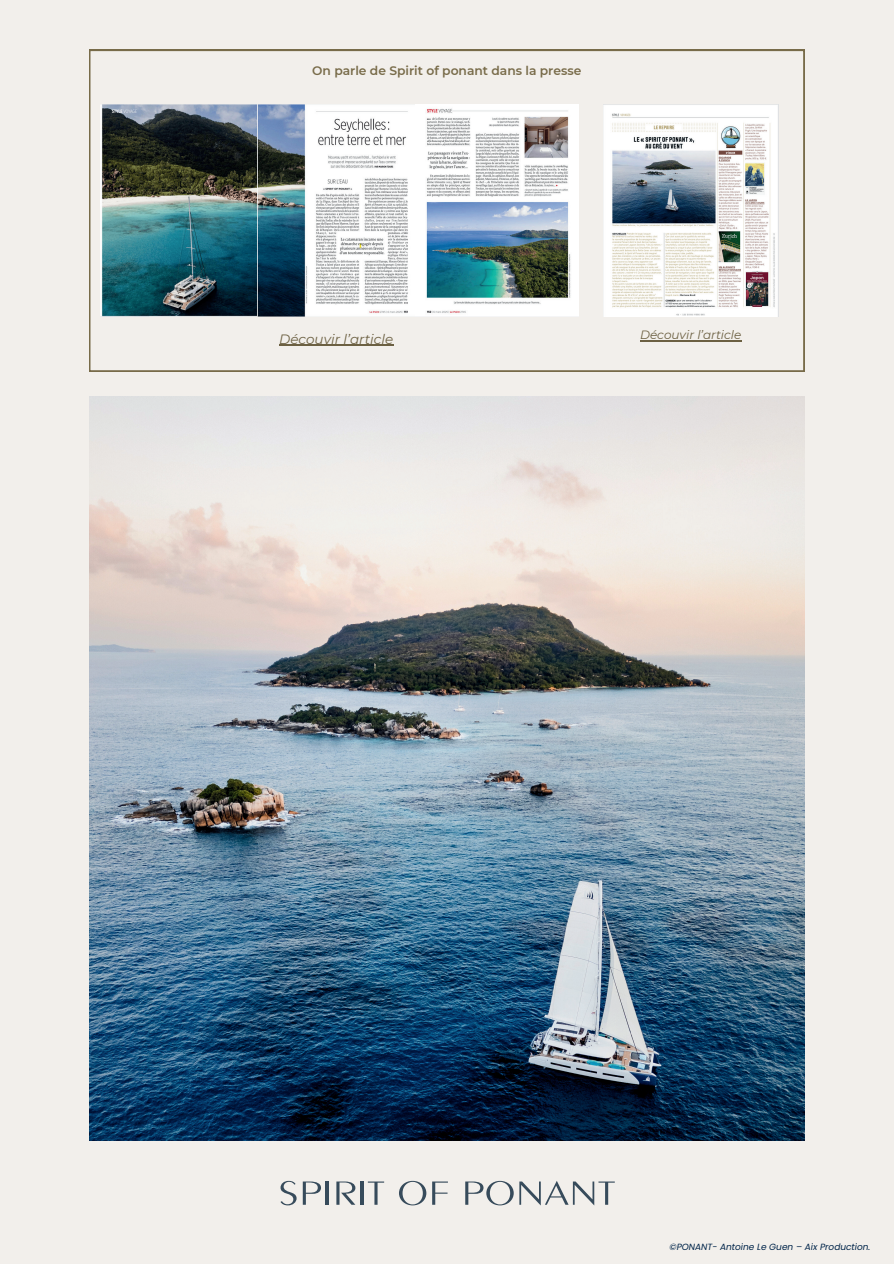
<style>
.page{position:relative;width:894px;height:1264px;background:#fff}
.page>*{position:absolute;margin:0;border:0;box-sizing:border-box;transform-origin:0 0}
.t1{font:italic 13.5px "Montserrat";color:#6c6042}
.t2{font:600 12.3px "Montserrat";color:#786b49}
.t3{font:italic 12px "Montserrat";color:#6c6042}
.t4{font:italic 9px "Poppins";color:#002449}
</style>
<div class="page">
<div style="left:0;top:0;width:893px;height:1263px;background:#f2efeb"></div>
<img style="left:89px;top:397px;width:715px;height:743px">
<svg style="left:89px;top:50px;width:715px;height:321px"></svg>
<img style="left:101px;top:104px;width:156px;height:213px">
<img style="left:257px;top:104px;width:321px;height:213px">
<img style="left:603px;top:104px;width:175px;height:213px">
<hr style="left:640px;top:340px;width:101px;height:1px;background:#6c6042">
<hr style="left:279px;top:345px;width:114px;height:1px;background:#6c6042">
<svg style="left:280px;top:1180px;width:16px;height:25px"></svg>
<svg style="left:303px;top:1181px;width:18px;height:23px"></svg>
<hr style="left:326px;top:1181px;width:3px;height:23px;background:#374b5b">
<svg style="left:336px;top:1181px;width:19px;height:23px"></svg>
<hr style="left:360px;top:1181px;width:3px;height:23px;background:#374b5b">
<svg style="left:368px;top:1181px;width:16px;height:23px"></svg>
<svg style="left:399px;top:1180px;width:27px;height:25px"></svg>
<svg style="left:432px;top:1181px;width:16px;height:23px"></svg>
<svg style="left:465px;top:1180px;width:48px;height:25px"></svg>
<svg style="left:519px;top:1181px;width:95px;height:24px"></svg>
<h2 class="t2" style="left:312px;top:62px;width:270px">On parle de Spirit of ponant dans la presse</h2>
<h1 class="t1" style="left:279px;top:329px;width:115px">Découvir l’article</h1>
<h3 class="t3" style="left:640px;top:327px;width:103px">Découvir l’article</h3>
<p class="t4" style="left:669px;top:1241px;width:202px">©PONANT- Antoine Le Guen – Aix Production.</p>
</div>
